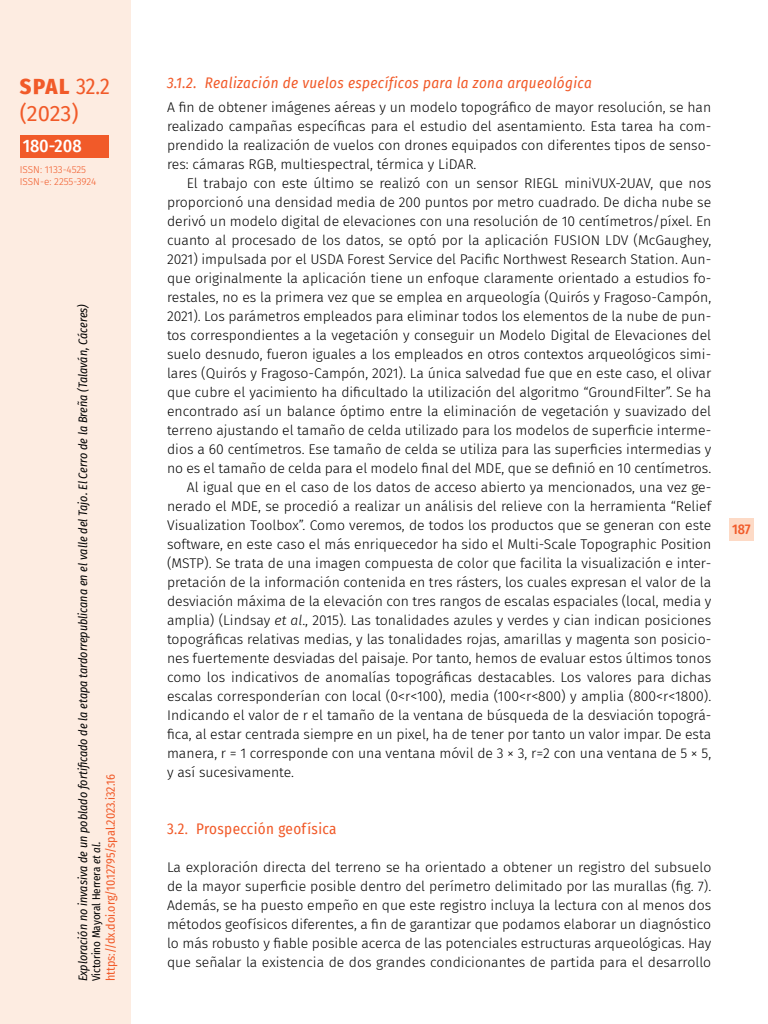
<style>
.page{position:relative;width:768px;height:1024px;background:#fff}
.page>*{position:absolute;margin:0;border:0;box-sizing:border-box;transform-origin:0 0}
.t1{font:800 22px "Fira Sans Condensed";color:#f15a29}
.t2{font:22px "Fira Sans";color:#f15a29}
.t3{font:500 18px "Fira Sans Condensed";color:#fff}
._42_enunciado_3_tras{font:italic 15px "Fira Sans Condensed";letter-spacing:.025em;color:#f15a29}
._41_enunciado{font:15px "Fira Sans Condensed";letter-spacing:.025em;color:#f15a29}
._00_bsc{font:300 14px/19px "Fira Sans";color:#000;text-align:justify}
._00_bsc_ss{font:300 14px/19px "Fira Sans";color:#000;text-align:justify}
.t4{font:500 14px "Fira Sans Condensed";color:#f15a29}
.t5{font:italic 12px "Fira Sans Condensed";color:#000}
.t6{font:12px "Fira Sans Condensed";color:#f15a29}
.t7{font:11px "Fira Sans Condensed";color:#000}
.t8{font:300 10px/12px "Fira Sans";letter-spacing:-.005em;color:#f15a29}
.s1{font-weight:400}
.s2{font-style:italic}
</style>
<div class="page">
<div style="left:729px;top:518px;width:24px;height:23px;background:#fddac6"></div>
<div style="left:0;top:0;width:130px;height:1024px;background:#fdece1"></div>
<div style="left:20px;top:135px;width:89px;height:23px;background:#f15a29"></div>
<h1 class="t1" style="left:20px;top:68px;width:92px">SPAL <span class="s1">32.2</span></h1>
<h1 class="t2" style="left:20px;top:96px;width:60px">(2023)</h1>
<p class="t3" style="left:23px;top:132px;width:60px">180-208</p>
<p class="t8" style="left:20px;top:164px;width:78px">ISSN: 1133-4525<br>ISSN-e: 2255-3924</p>
<p class="t5" style="left:74px;top:981px;width:679px;rotate:-90deg">Exploración no invasiva de un poblado fortificado de la etapa tardorrepublicana en el valle del Tajo. El Cerro de la Breña (Talaván, Cáceres)</p>
<p class="t6" style="left:101px;top:981px;width:208px;rotate:-90deg">https://dx.doi.org/10.12795/spal.2023.i32.16</p>
<p class="t7" style="left:88px;top:981px;width:141px;rotate:-90deg">Victorino Mayoral Herrera <span class="s2">et al.</span></p>
<p class="_42_enunciado_3_tras" style="left:167px;top:71px;width:426px">3.1.2. Realización de vuelos específicos para la zona arqueológica</p>
<p class="_00_bsc_ss" style="left:167px;top:98px;width:546px">A fin de obtener imágenes aéreas y un modelo topográfico de mayor resolución, se han realizado campañas específicas para el estudio del asentamiento. Esta tarea ha com&shy;prendido la realización de vuelos con drones equipados con diferentes tipos de senso&shy;res: cámaras RGB, multiespectral, térmica y LiDAR.</p>
<p class="_00_bsc" style="left:167px;top:174px;width:546px;text-indent:20px">El trabajo con este último se realizó con un sensor RIEGL miniVUX-2UAV, que nos proporcionó una densidad media de 200 puntos por metro cuadrado. De dicha nube se derivó un modelo digital de elevaciones con una resolución de 10 centímetros/píxel. En cuanto al procesado de los datos, se optó por la aplicación FUSION LDV (McGaughey, 2021) impulsada por el USDA Forest Service del Pacific Northwest Research Station. Aun&shy;que originalmente la aplicación tiene un enfoque claramente orientado a estudios fo&shy;restales, no es la primera vez que se emplea en arqueología (Quirós y Fragoso-Campón, 2021). Los parámetros empleados para eliminar todos los elementos de la nube de pun&shy;tos correspondientes a la vegetación y conseguir un Modelo Digital de Elevaciones del suelo desnudo, fueron iguales a los empleados en otros contextos arqueológicos simi&shy;lares (Quirós y Fragoso-Campón, 2021). La única salvedad fue que en este caso, el olivar que cubre el yacimiento ha dificultado la utilización del algoritmo “GroundFilter”. Se ha encontrado así un balance óptimo entre la eliminación de vegetación y suavizado del terreno ajustando el tamaño de celda utilizado para los modelos de superficie interme&shy;dios a 60 centímetros. Ese tamaño de celda se utiliza para las superficies intermedias y no es el tamaño de celda para el modelo final del MDE, que se definió en 10 centímetros.</p>
<p class="_00_bsc" style="left:167px;top:478px;width:546px;text-indent:20px">Al igual que en el caso de los datos de acceso abierto ya mencionados, una vez ge&shy;nerado el MDE, se procedió a realizar un análisis del relieve con la herramienta “Relief Visualization Toolbox”. Como veremos, de todos los productos que se generan con este software, en este caso el más enriquecedor ha sido el Multi-Scale Topographic Position (MSTP). Se trata de una imagen compuesta de color que facilita la visualización e inter&shy;pretación de la información contenida en tres rásters, los cuales expresan el valor de la desviación máxima de la elevación con tres rangos de escalas espaciales (local, media y amplia) (Lindsay <span class="s2">et al</span>., 2015). Las tonalidades azules y verdes y cian indican posiciones topográficas relativas medias, y las tonalidades rojas, amarillas y magenta son posicio&shy;nes fuertemente desviadas del paisaje. Por tanto, hemos de evaluar estos últimos tonos como los indicativos de anomalías topográficas destacables. Los valores para dichas escalas corresponderían con local (0&lt;r&lt;100), media (100&lt;r&lt;800) y amplia (800&lt;r&lt;1800).<br>Indicando el valor de r el tamaño de la ventana de búsqueda de la desviación topográ&shy;fica, al estar centrada siempre en un pixel, ha de tener por tanto un valor impar. De esta manera, r = 1 corresponde con una ventana móvil de 3 × 3, r=2 con una ventana de 5 × 5, y así sucesivamente.</p>
<p class="_41_enunciado" style="left:167px;top:818px;width:171px">3.2. Prospección geofísica</p>
<p class="_00_bsc_ss" style="left:167px;top:858px;width:546px">La exploración directa del terreno se ha orientado a obtener un registro del subsuelo de la mayor superficie posible dentro del perímetro delimitado por las murallas (fig. 7).<br>Además, se ha puesto empeño en que este registro incluya la lectura con al menos dos métodos geofísicos diferentes, a fin de garantizar que podamos elaborar un diagnóstico lo más robusto y fiable posible acerca de las potenciales estructuras arqueológicas. Hay que señalar la existencia de dos grandes condicionantes de partida para el desarrollo</p>
<p class="t4" style="left:732px;top:518px;width:20px">187</p>
</div>
